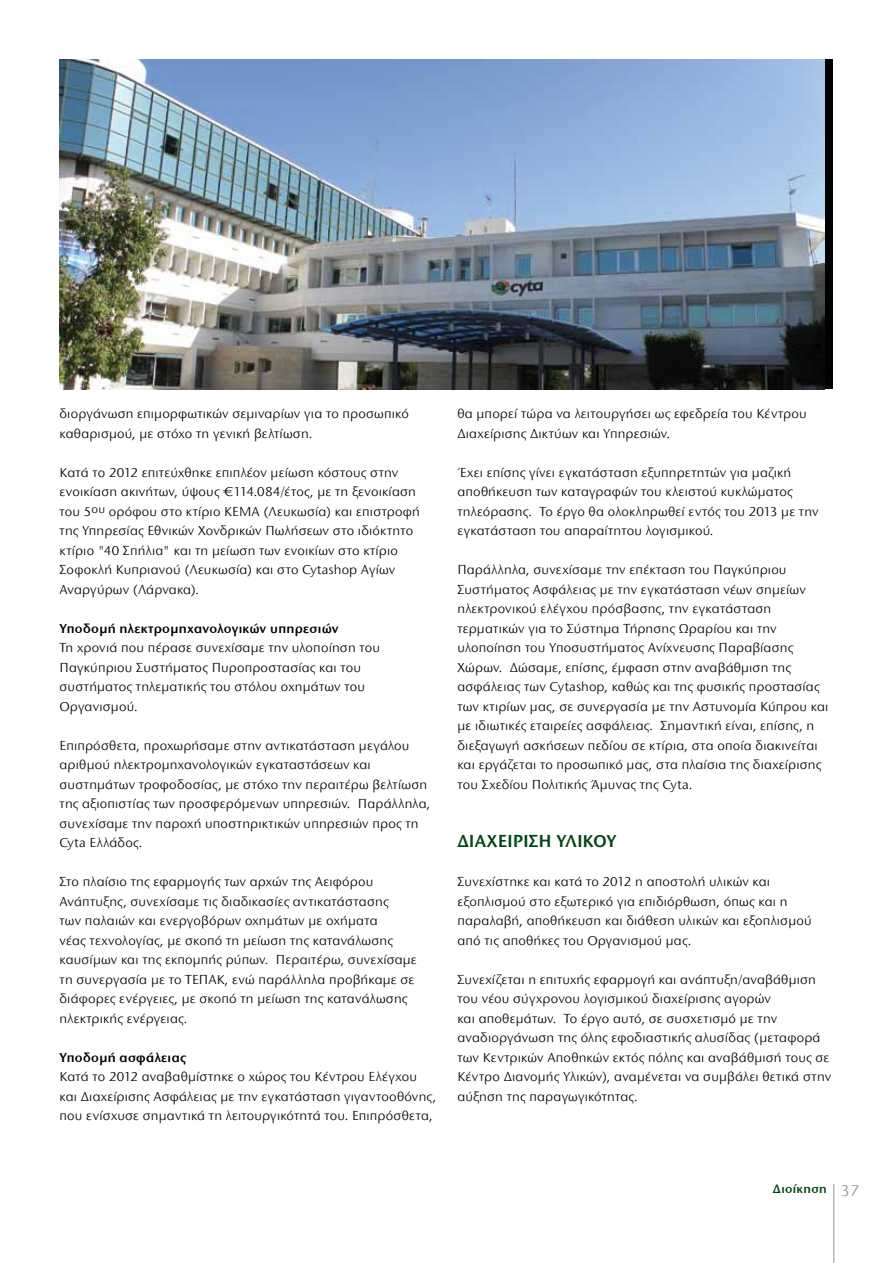
<style>
.page{position:relative;width:893px;height:1263px;background:#fff}
.page>*{position:absolute;margin:0;border:0;box-sizing:border-box;transform-origin:0 0}
.t1{font:600 18px "Stone Sans ITC Hel";color:#004713}
.t2{font:13.5px/19.5px "Stone Sans ITC Hel";letter-spacing:.015em;color:#000}
.t3{font:600 13.5px "Stone Sans ITC Hel";letter-spacing:.025em;color:#000}
.t4{font:600 12.75px "Stone Sans ITC Hel";letter-spacing:.03em;color:#004713}
.s1{font-weight:400;font-size:16.5px;color:#939598}
</style>
<div class="page">
<hr style="left:833px;top:1184px;width:1px;height:79px;background:#939598">
<img style="left:59px;top:60px;width:765px;height:329px">
<p class="t2" style="left:60px;top:404px;width:351px">διοργάνωση επιμορφωτικών σεμιναρίων για το προσωπικό καθαρισμού, με στόχο τη γενική βελτίωση.</p>
<p class="t2" style="left:60px;top:463px;width:362px">Κατά το 2012 επιτεύχθηκε επιπλέον μείωση κόστους στην ενοικίαση ακινήτων, ύψους €114.084/έτος, με τη ξενοικίαση του 5<sup>ου</sup> ορόφου στο κτίριο ΚΕΜΑ (Λευκωσία) και επιστροφή της Υπηρεσίας Εθνικών Χονδρικών Πωλήσεων στο ιδιόκτητο κτίριο "40 Σπήλια" και τη μείωση των ενοικίων στο κτίριο Σοφοκλή Κυπριανού (Λευκωσία) και στο Cytashop Αγίων Αναργύρων (Λάρνακα).</p>
<p class="t3" style="left:60px;top:621px;width:281px">Υποδομή ηλεκτρομηχανολογικών υπηρεσιών</p>
<p class="t2" style="left:60px;top:638px;width:322px">Τη χρονιά που πέρασε συνεχίσαμε την υλοποίηση του Παγκύπριου Συστήματος Πυροπροστασίας και του συστήματος τηλεματικής του στόλου οχημάτων του Οργανισμού.</p>
<p class="t2" style="left:60px;top:736px;width:372px">Επιπρόσθετα, προχωρήσαμε στην αντικατάσταση μεγάλου αριθμού ηλεκτρομηχανολογικών εγκαταστάσεων και συστημάτων τροφοδοσίας, με στόχο την περαιτέρω βελτίωση της αξιοπιστίας των προσφερόμενων υπηρεσιών. Παράλληλα, συνεχίσαμε την παροχή υποστηρικτικών υπηρεσιών προς τη Cyta Ελλάδος.</p>
<p class="t2" style="left:60px;top:872px;width:359px">Στο πλαίσιο της εφαρμογής των αρχών της Αειφόρου Ανάπτυξης, συνεχίσαμε τις διαδικασίες αντικατάστασης<br>των παλαιών και ενεργοβόρων οχημάτων με οχήματα<br>νέας τεχνολογίας, με σκοπό τη μείωση της κατανάλωσης καυσίμων και της εκπομπής ρύπων. Περαιτέρω, συνεχίσαμε τη συνεργασία με το ΤΕΠΑΚ, ενώ παράλληλα προβήκαμε σε διάφορες ενέργειες, με σκοπό τη μείωση της κατανάλωσης ηλεκτρικής ενέργειας.</p>
<p class="t3" style="left:60px;top:1050px;width:128px">Υποδομή ασφάλειας</p>
<p class="t2" style="left:60px;top:1067px;width:378px">Κατά το 2012 αναβαθμίστηκε ο χώρος του Κέντρου Ελέγχου και Διαχείρισης Ασφάλειας με την εγκατάσταση γιγαντοοθόνης, που ενίσχυσε σημαντικά τη λειτουργικότητά του. Επιπρόσθετα,</p>
<p class="t2" style="left:457px;top:404px;width:351px">θα μπορεί τώρα να λειτουργήσει ως εφεδρεία του Κέντρου<br>Διαχείρισης Δικτύων και Υπηρεσιών.</p>
<p class="t2" style="left:457px;top:463px;width:363px">Έχει επίσης γίνει εγκατάσταση εξυπηρετητών για μαζική αποθήκευση των καταγραφών του κλειστού κυκλώματος τηλεόρασης. Το έργο θα ολοκληρωθεί εντός του 2013 με την εγκατάσταση του απαραίτητου λογισμικού.</p>
<p class="t2" style="left:457px;top:560px;width:372px">Παράλληλα, συνεχίσαμε την επέκταση του Παγκύπριου Συστήματος Ασφάλειας με την εγκατάσταση νέων σημείων ηλεκτρονικού ελέγχου πρόσβασης, την εγκατάσταση τερματικών για το Σύστημα Τήρησης Ωραρίου και την υλοποίηση του Υποσυστήματος Ανίχνευσης Παραβίασης Χώρων. Δώσαμε, επίσης, έμφαση στην αναβάθμιση της ασφάλειας των Cytashop, καθώς και της φυσικής προστασίας των κτιρίων μας, σε συνεργασία με την Αστυνομία Κύπρου και με ιδιωτικές εταιρείες ασφάλειας. Σημαντική είναι, επίσης, η διεξαγωγή ασκήσεων πεδίου σε κτίρια, στα οποία διακινείται και εργάζεται το προσωπικό μας, στα πλαίσια της διαχείρισης του Σχεδίου Πολιτικής Άμυνας της Cyta.</p>
<h1 class="t1" style="left:457px;top:832px;width:160px">ΔΙΑΧΕIΡΙΣΗ ΥΛΙΚΟY</h1>
<p class="t2" style="left:457px;top:872px;width:356px">Συνεχίστηκε και κατά το 2012 η αποστολή υλικών και εξοπλισμού στο εξωτερικό για επιδιόρθωση, όπως και η παραλαβή, αποθήκευση και διάθεση υλικών και εξοπλισμού από τις αποθήκες του Οργανισμού μας.</p>
<p class="t2" style="left:457px;top:970px;width:375px">Συνεχίζεται η επιτυχής εφαρμογή και ανάπτυξη/αναβάθμιση του νέου σύγχρονου λογισμικού διαχείρισης αγορών<br>και αποθεμάτων. Το έργο αυτό, σε συσχετισμό με την αναδιοργάνωση της όλης εφοδιαστικής αλυσίδας (μεταφορά των Κεντρικών Αποθηκών εκτός πόλης και αναβάθμισή τους σε Κέντρο Διανομής Υλικών), αναμένεται να συμβάλει θετικά στην αύξηση της παραγωγικότητας.</p>
<p class="t4" style="left:773px;top:1182px;width:88px">Διοίκηση <span class="s1">37</span></p>
</div>
